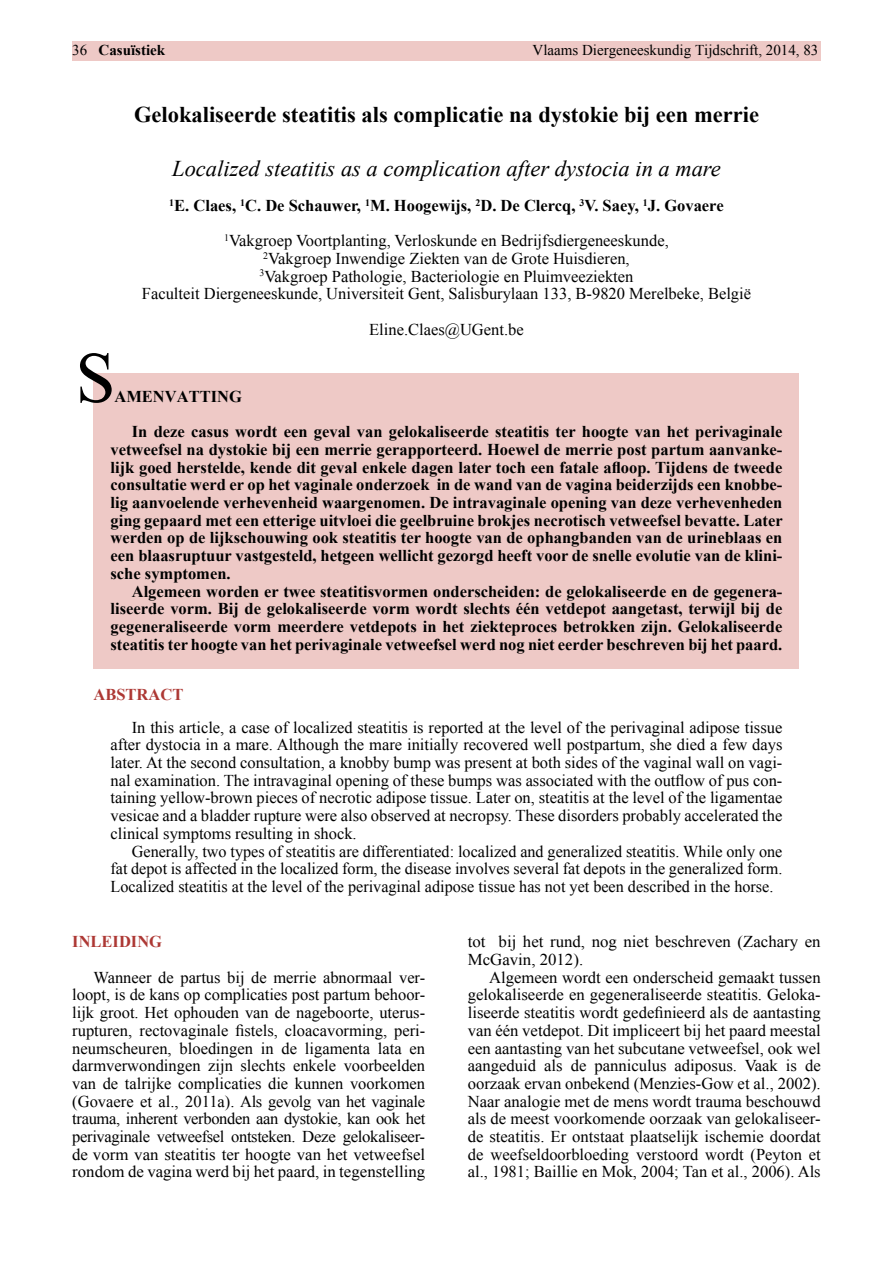
<style>
.page{position:relative;width:893px;height:1263px;background:#fff}
.page>*{position:absolute;margin:0;border:0;box-sizing:border-box;transform-origin:0 0}
.t1{font:72px "Times New Roman";color:#000}
.t2{font:700 22.5px "Times New Roman";color:#000}
.t3{font:italic 22.5px "Times New Roman";color:#000}
.t4{font:16.5px/17.7px "Times New Roman";color:#000;text-align:justify}
.t5{font:700 16.5px/17.7px "Times New Roman";color:#000;text-align:justify}
.t6{font:700 16.5px "Times New Roman";color:#ad3834}
.t7{font:15px "Times New Roman";color:#000}
.t8{font:700 15px "Times New Roman";color:#000}
.s1{font-weight:400}
</style>
<div class="page">
<div style="left:94px;top:373px;width:705px;height:296px;background:#eec9c6"></div>
<div style="left:72px;top:42px;width:749px;height:19px;background:#eec9c6"></div>
<p class="t8" style="left:72px;top:40px;width:94px"><span class="s1">36</span> Casuïstiek</p>
<p class="t7" style="left:533px;top:40px;width:287px">Vlaams Diergeneeskundig Tijdschrift, 2014, 83</p>
<h2 class="t2" style="left:134px;top:98px;width:626px">Gelokaliseerde steatitis als complicatie na dystokie bij een merrie</h2>
<h2 class="t3" style="left:172px;top:153px;width:550px">Localized steatitis as a complication after dystocia in a mare</h2>
<p class="t5" style="left:169px;top:187px;width:556px;line-height:35.4px;text-align:center"><sup>1</sup>E. Claes, <sup>1</sup>C. De Schauwer, <sup>1</sup>M. Hoogewijs, <sup>2</sup>D. De Clercq, <sup>3</sup>V. Saey, <sup>1</sup>J. Govaere<br><sup>1</sup><span class="s1">Vakgroep Voortplanting, Verloskunde en Bedrijfsdiergeneeskunde,</span></p>
<p class="t4" style="left:142px;top:249px;width:611px;text-align:center"><sup>2</sup>Vakgroep Inwendige Ziekten van de Grote Huisdieren,<br><sup>3</sup>Vakgroep Pathologie, Bacteriologie en Pluimveeziekten<br>Faculteit Diergeneeskunde, Universiteit Gent, Salisburylaan 133, B-9820 Merelbeke, België</p>
<p class="t4" style="left:369px;top:320px;width:156px">Eline.Claes@UGent.be</p>
<h1 class="t1" style="left:75px;top:329px;width:42px">S</h1>
<p class="t5" style="left:132px;top:378px;width:652px;line-height:35.4px;text-indent:-17px">AMENVATTING<br>In deze casus wordt een geval van gelokaliseerde steatitis ter hoogte van het perivaginale</p>
<p class="t5" style="left:111px;top:440px;width:674px">vetweefsel na dystokie bij een merrie gerapporteerd. Hoewel de merrie post partum aanvanke&shy;lijk goed herstelde, kende dit geval enkele dagen later toch een fatale afloop. Tijdens de tweede consultatie werd er op het vaginale onderzoek in de wand van de vagina beiderzijds een knobbe&shy;lig aanvoelende verhevenheid waargenomen. De intravaginale opening van deze verhevenheden ging gepaard met een etterige uitvloei die geelbruine brokjes necrotisch vetweefsel bevatte. Later werden op de lijkschouwing ook steatitis ter hoogte van de ophangbanden van de urineblaas en een blaasruptuur vastgesteld, hetgeen wellicht gezorgd heeft voor de snelle evolutie van de klini&shy;sche symptomen.</p>
<p class="t5" style="left:111px;top:582px;width:673px;text-indent:21px">Algemeen worden er twee steatitisvormen onderscheiden: de gelokaliseerde en de gegenera&shy;liseerde vorm. Bij de gelokaliseerde vorm wordt slechts één vetdepot aangetast, terwijl bij de gegeneraliseerde vorm meerdere vetdepots in het ziekteproces betrokken zijn. Gelokaliseerde steatitis ter hoogte van het perivaginale vetweefsel werd nog niet eerder beschreven bij het paard.</p>
<p class="t6" style="left:94px;top:683px;width:91px">ABSTRACT</p>
<p class="t4" style="left:111px;top:718px;width:673px;text-indent:21px">In this article, a case of localized steatitis is reported at the level of the perivaginal adipose tissue after dystocia in a mare. Although the mare initially recovered well postpartum, she died a few days later. At the second consultation, a knobby bump was present at both sides of the vaginal wall on vagi&shy;nal examination. The intravaginal opening of these bumps was associated with the outflow of pus con&shy;taining yellow-brown pieces of necrotic adipose tissue. Later on, steatitis at the level of the ligamentae vesicae and a bladder rupture were also observed at necropsy. These disorders probably accelerated the clinical symptoms resulting in shock.</p>
<p class="t4" style="left:111px;top:842px;width:673px;text-indent:21px">Generally, two types of steatitis are differentiated: localized and generalized steatitis. While only one fat depot is affected in the localized form, the disease involves several fat depots in the generalized form.<br>Localized steatitis at the level of the perivaginal adipose tissue has not yet been described in the horse.</p>
<p class="t6" style="left:72px;top:930px;width:91px">INLEIDING</p>
<p class="t4" style="left:72px;top:968px;width:354px;text-indent:21px">Wanneer de partus bij de merrie abnormaal ver&shy;loopt, is de kans op complicaties post partum behoor&shy;lijk groot. Het ophouden van de nageboorte, uterus&shy;rupturen, rectovaginale fistels, cloacavorming, peri&shy;neumscheuren, bloedingen in de ligamenta lata en darmverwondingen zijn slechts enkele voorbeelden van de talrijke complicaties die kunnen voorkomen (Govaere et al., 2011a). Als gevolg van het vaginale trauma, inherent verbonden aan dystokie, kan ook het perivaginale vetweefsel ontsteken. Deze gelokaliseer&shy;de vorm van steatitis ter hoogte van het vetweefsel rondom de vagina werd bij het paard, in tegenstelling</p>
<p class="t4" style="left:468px;top:933px;width:354px">tot bij het rund, nog niet beschreven (Zachary en<br>McGavin, 2012).</p>
<p class="t4" style="left:468px;top:968px;width:354px;text-indent:21px">Algemeen wordt een onderscheid gemaakt tussen gelokaliseerde en gegeneraliseerde steatitis. Geloka&shy;liseerde steatitis wordt gedefinieerd als de aantasting van één vetdepot. Dit impliceert bij het paard meestal een aantasting van het subcutane vetweefsel, ook wel aangeduid als de panniculus adiposus. Vaak is de oorzaak ervan onbekend (Menzies-Gow et al., 2002).<br>Naar analogie met de mens wordt trauma beschouwd als de meest voorkomende oorzaak van gelokaliseer&shy;de steatitis. Er ontstaat plaatselijk ischemie doordat de weefseldoorbloeding verstoord wordt (Peyton et al., 1981; Baillie en Mok, 2004; Tan et al., 2006). Als</p>
</div>
